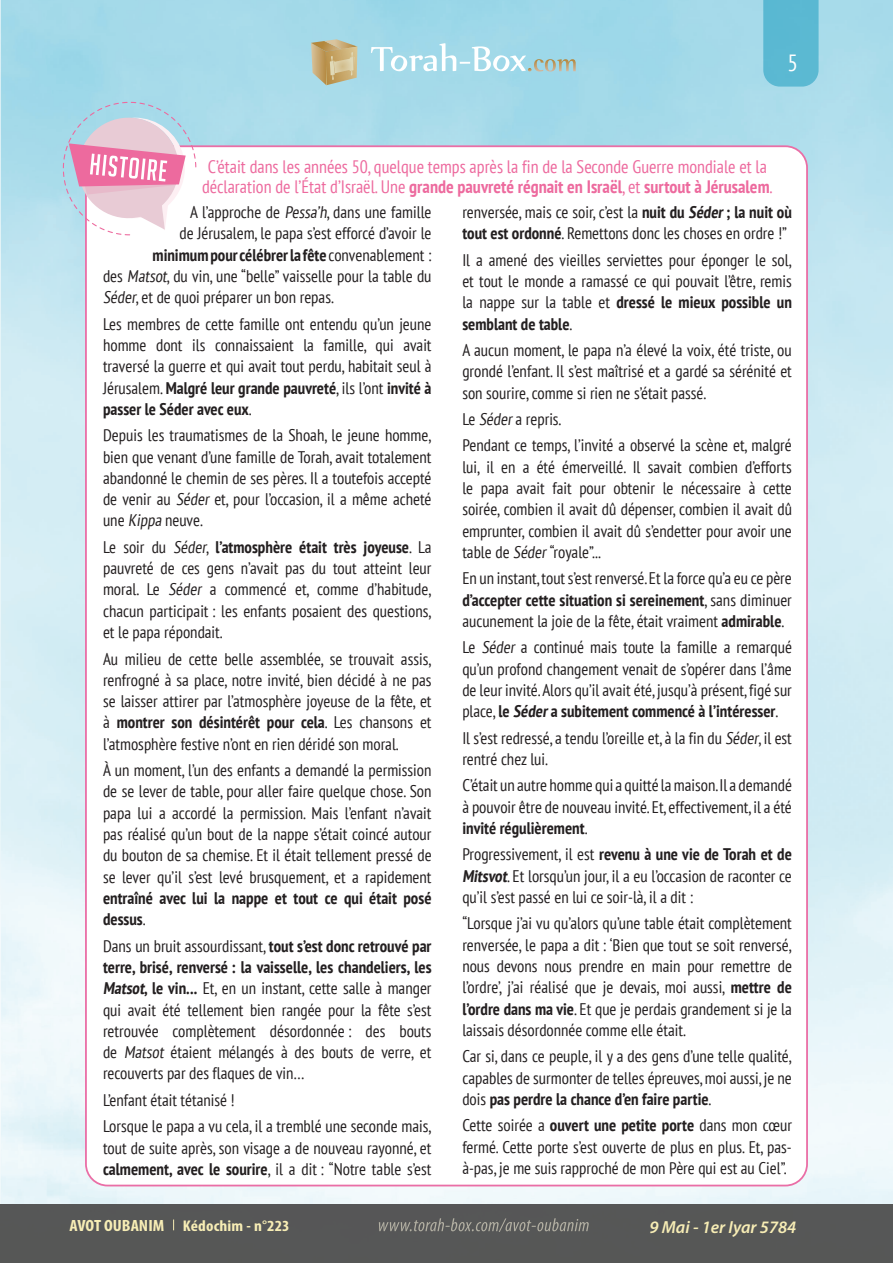
<style>
.page{position:relative;width:893px;height:1263px;background:#fff}
.page>*{position:absolute;margin:0;border:0;box-sizing:border-box;transform-origin:0 0}
.t1{font:condensed 23.4px "PT Sans";color:#fff}
.t2{font:condensed 18px/19.8px "PT Sans";color:#ed6a9e;text-align:center}
.t3{font:italic 600 17.55px "Myriad Pro";color:#f7edb5}
.t4{font:condensed 16.8px/21.3px "PT Sans";color:#231f20;text-align:justify}
.t5{font:700 condensed 16.8px/21.3px "PT Sans";color:#231f20}
.t6{font:700 condensed 15.6px "Myriad Pro";letter-spacing:.01em;color:#f7edb5;scale:1.11 1}
.s1{font-weight:700}
.s2{font-weight:400}
.s3{font-size:16.35px}
</style>
<div class="page">
<div style="left:0;top:1204px;width:893px;height:59px;background:#565757"></div>
<img style="left:414px;top:1218px;width:175px;height:14px">
<svg style="left:371px;top:43px;width:205px;height:29px;background:#b2dde7"></svg>
<svg style="left:311px;top:39px;width:46px;height:46px;background:#c3b58a"></svg>
<div style="left:763px;top:0;width:56px;height:87px;background:#5bb9d2"></div>
<svg style="left:63px;top:102px;width:133px;height:133px"></svg>
<h1 class="t1" style="left:788px;top:47px;width:12px">5</h1>
<p class="t2" style="left:202px;top:156px;width:572px">C’était dans les années 50, quelque temps après la fin de la Seconde Guerre mondiale et la déclaration de l’État d’Israël. Une <span class="s1">grande pauvreté régnait en Israël</span>, et <span class="s1">surtout à Jérusalem</span>.</p>
<p class="t4" style="left:190px;top:201px;width:243px">A l’approche de Pessa’h, dans une famille</p>
<p class="t4" style="left:180px;top:222px;width:254px">de Jérusalem, le papa s’est efforcé d’avoir le</p>
<p class="t5" style="left:153px;top:244px;width:280px">minimum pour célébrer la fête <span class="s2">convenablement :</span></p>
<p class="t4" style="left:103px;top:265px;width:330px">des Matsot, du vin, une “belle” vaisselle pour la table du</p>
<p class="t4" style="left:103px;top:286px;width:232px">Séder, et de quoi préparer un bon repas.</p>
<p class="t4" style="left:103px;top:313px;width:330px">Les membres de cette famille ont entendu qu’un jeune homme dont ils connaissaient la famille, qui avait traversé la guerre et qui avait tout perdu, habitait seul à Jérusalem. <span class="s1">Malgré leur grande pauvreté</span>, ils l’ont <span class="s1">invité à passer le Séder avec eux</span>.</p>
<p class="t4" style="left:103px;top:424px;width:330px">Depuis les traumatismes de la Shoah, le jeune homme, bien que venant d’une famille de Torah, avait totalement abandonné le chemin de ses pères. Il a toutefois accepté de venir au Séder et, pour l’occasion, il a même acheté une Kippa neuve.</p>
<p class="t4" style="left:103px;top:536px;width:330px">Le soir du Séder, <span class="s1">l’atmosphère était très joyeuse</span>. La pauvreté de ces gens n’avait pas du tout atteint leur moral. Le Séder a commencé et, comme d’habitude, chacun participait : les enfants posaient des questions, et le papa répondait.</p>
<p class="t4" style="left:103px;top:647px;width:330px">Au milieu de cette belle assemblée, se trouvait assis, renfrogné à sa place, notre invité, bien décidé à ne pas se laisser attirer par l’atmosphère joyeuse de la fête, et à <span class="s1">montrer son désintérêt pour cela</span>. Les chansons et l’atmosphère festive n’ont en rien déridé son moral.</p>
<p class="t4" style="left:103px;top:759px;width:330px">À un moment, l’un des enfants a demandé la permission de se lever de table, pour aller faire quelque chose. Son papa lui a accordé la permission. Mais l’enfant n’avait pas réalisé qu’un bout de la nappe s’était coincé autour du bouton de sa chemise. Et il était tellement pressé de se lever qu’il s’est levé brusquement, et a rapidement</p>
<p class="t5" style="left:103px;top:887px;width:330px">entraîné avec lui la nappe et tout ce qui était posé dessus<span class="s2">.</span></p>
<p class="t4" style="left:103px;top:935px;width:330px">Dans un bruit assourdissant, <span class="s1">tout s’est donc retrouvé par terre, brisé, renversé : la vaisselle, les chandeliers, les Matsot, le vin...</span> Et, en un instant, cette salle à manger qui avait été tellement bien rangée pour la fête s’est retrouvée complètement désordonnée : des bouts de Matsot étaient mélangés à des bouts de verre, et recouverts par des flaques de vin…</p>
<p class="t4" style="left:103px;top:1086px;width:330px;line-height:26.4px">L’enfant était tétanisé !<br>Lorsque le papa a vu cela, il a tremblé une seconde mais,</p>
<p class="t4" style="left:103px;top:1137px;width:330px">tout de suite après, son visage a de nouveau rayonné, et <span class="s1">calmement, avec le sourire</span>, il a dit : “Notre table s’est</p>
<p class="t4" style="left:462px;top:201px;width:331px">renversée, mais ce soir, c’est la <span class="s1">nuit du Séder; la nuit où tout est ordonné</span>. Remettons donc les choses en ordre !”</p>
<p class="t4" style="left:462px;top:249px;width:331px">Il a amené des vieilles serviettes pour éponger le sol, et tout le monde a ramassé ce qui pouvait l’être, remis la nappe sur la table et <span class="s1">dressé le mieux possible un semblant de table</span>.</p>
<p class="t4" style="left:462px;top:339px;width:331px">A aucun moment, le papa n’a élevé la voix, été triste, ou grondé l’enfant. Il s’est maîtrisé et a gardé sa sérénité et son sourire, comme si rien ne s’était passé.</p>
<p class="t4" style="left:462px;top:406px;width:331px;line-height:26.4px">Le Sédera repris.<br>Pendant ce temps, l’invité a observé la scène et, malgré</p>
<p class="t4" style="left:462px;top:456px;width:331px">lui, il en a été émerveillé. Il savait combien d’efforts le papa avait fait pour obtenir le nécessaire à cette soirée, combien il avait dû dépenser, combien il avait dû emprunter, combien il avait dû s’endetter pour avoir une table de Séder“royale”...</p>
<p class="t4" style="left:462px;top:567px;width:331px">En un instant, tout s’est renversé. Et la force qu’a eu ce père <span class="s1">d’accepter cette situation si sereinement</span>, sans diminuer aucunement la joie de la fête, était vraiment <span class="s1">admirable</span>.</p>
<p class="t4" style="left:462px;top:636px;width:331px">Le Séder a continué mais toute la famille a remarqué qu’un profond changement venait de s’opérer dans l’âme de leur invité. Alors qu’il avait été, jusqu’à présent, figé sur place, <span class="s1">le Sédera subitement commencé à l’intéresser</span>.</p>
<p class="t4" style="left:462px;top:727px;width:331px">Il s’est redressé, a tendu l’oreille et, à la fin du Séder, il est rentré chez lui.</p>
<p class="t4" style="left:462px;top:774px;width:331px">C’était un autre homme qui a quitté la maison. Il a demandé à pouvoir être de nouveau invité. Et, effectivement, il a été <span class="s1">invité régulièrement</span>.</p>
<p class="t4" style="left:462px;top:843px;width:331px">Progressivement, il est <span class="s1">revenu à une vie de Torah et de Mitsvot</span>. Et lorsqu’un jour, il a eu l’occasion de raconter ce qu’il s’est passé en lui ce soir-là, il a dit :</p>
<p class="t4" style="left:462px;top:912px;width:331px">“Lorsque j’ai vu qu’alors qu’une table était complètement renversée, le papa a dit : ‘Bien que tout se soit renversé, nous devons nous prendre en main pour remettre de l’ordre’, j’ai réalisé que je devais, moi aussi, <span class="s1">mettre de l’ordre dans ma vie</span>. Et que je perdais grandement si je la laissais désordonnée comme elle était.</p>
<p class="t4" style="left:462px;top:1045px;width:331px">Car si, dans ce peuple, il y a des gens d’une telle qualité, capables de surmonter de telles épreuves, moi aussi, je ne dois <span class="s1">pas perdre la chance d’en faire partie</span>.</p>
<p class="t4" style="left:462px;top:1114px;width:331px">Cette soirée a <span class="s1">ouvert une petite porte</span> dans mon cœur fermé. Cette porte s’est ouverte de plus en plus. Et, pas&shy;à-pas, je me suis rapproché de mon Père qui est au Ciel”.</p>
<p class="t6" style="left:69px;top:1216px;width:200px"><span class="s3">AVOT OUBANIM</span> Kédochim - n°223</p>
<p class="t3" style="left:649px;top:1215px;width:148px">9 Mai - 1er Iyar 5784</p>
</div>
